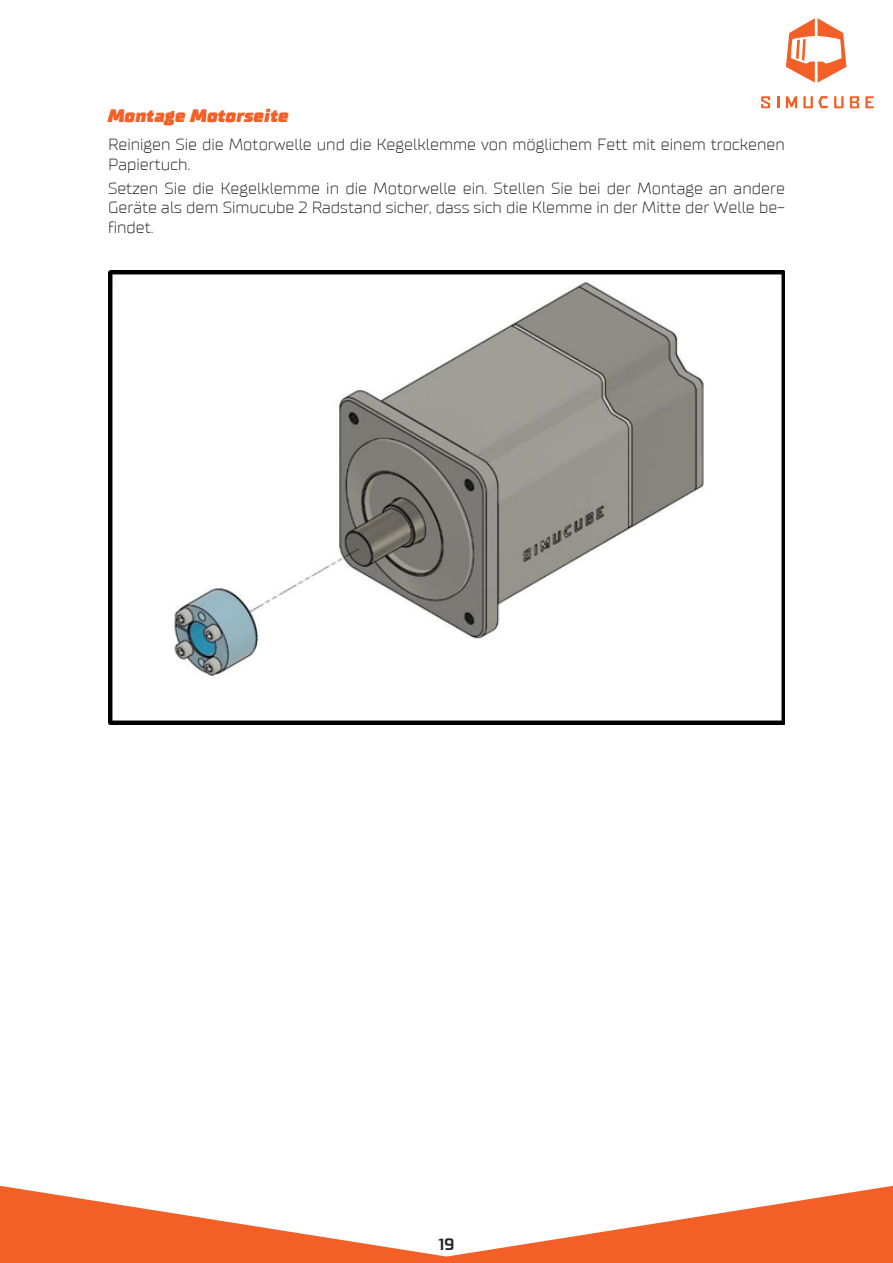
<style>
.page{position:relative;width:893px;height:1263px;background:#fff}
.page>*{position:absolute;margin:0;border:0;box-sizing:border-box;transform-origin:0 0}
.Heading_3{font:italic 900 18px "TT Supermolot";color:#f26027}
.Normal_1{font:300 16.5px/19.5px "TT Supermolot";color:#231f20}
.t1{font:700 16.5px "TT Supermolot";color:#231f20}
</style>
<div class="page">
<svg style="left:0;top:1186px;width:893px;height:77px;fill:#f26027"></svg>
<svg style="left:786px;top:18px;width:60px;height:65px"></svg>
<svg style="left:761px;top:96px;width:9px;height:12px"></svg>
<svg style="left:777px;top:96px;width:2px;height:12px"></svg>
<svg style="left:786px;top:96px;width:11px;height:12px"></svg>
<svg style="left:834px;top:96px;width:10px;height:12px"></svg>
<svg style="left:850px;top:96px;width:9px;height:12px"></svg>
<svg style="left:865px;top:96px;width:9px;height:12px"></svg>
<svg style="left:803px;top:96px;width:25px;height:12px"></svg>
<img style="left:109px;top:271px;width:676px;height:453px">
<p class="Heading_3" style="left:108px;top:105px;width:182px">Montage Motorseite</p>
<p class="Normal_1" style="left:108px;top:135px;width:678px">Reinigen Sie die Motorwelle und die Kegelklemme von möglichem Fett mit einem trockenen<br>Papiertuch.</p>
<p class="Normal_1" style="left:108px;top:178px;width:678px;text-align:justify">Setzen Sie die Kegelklemme in die Motorwelle ein. Stellen Sie bei der Montage an andere Geräte als dem Simucube 2 Radstand sicher, dass sich die Klemme in der Mitte der Welle be&shy;findet.</p>
<p class="t1" style="left:439px;top:1234px;width:17px">19</p>
</div>
